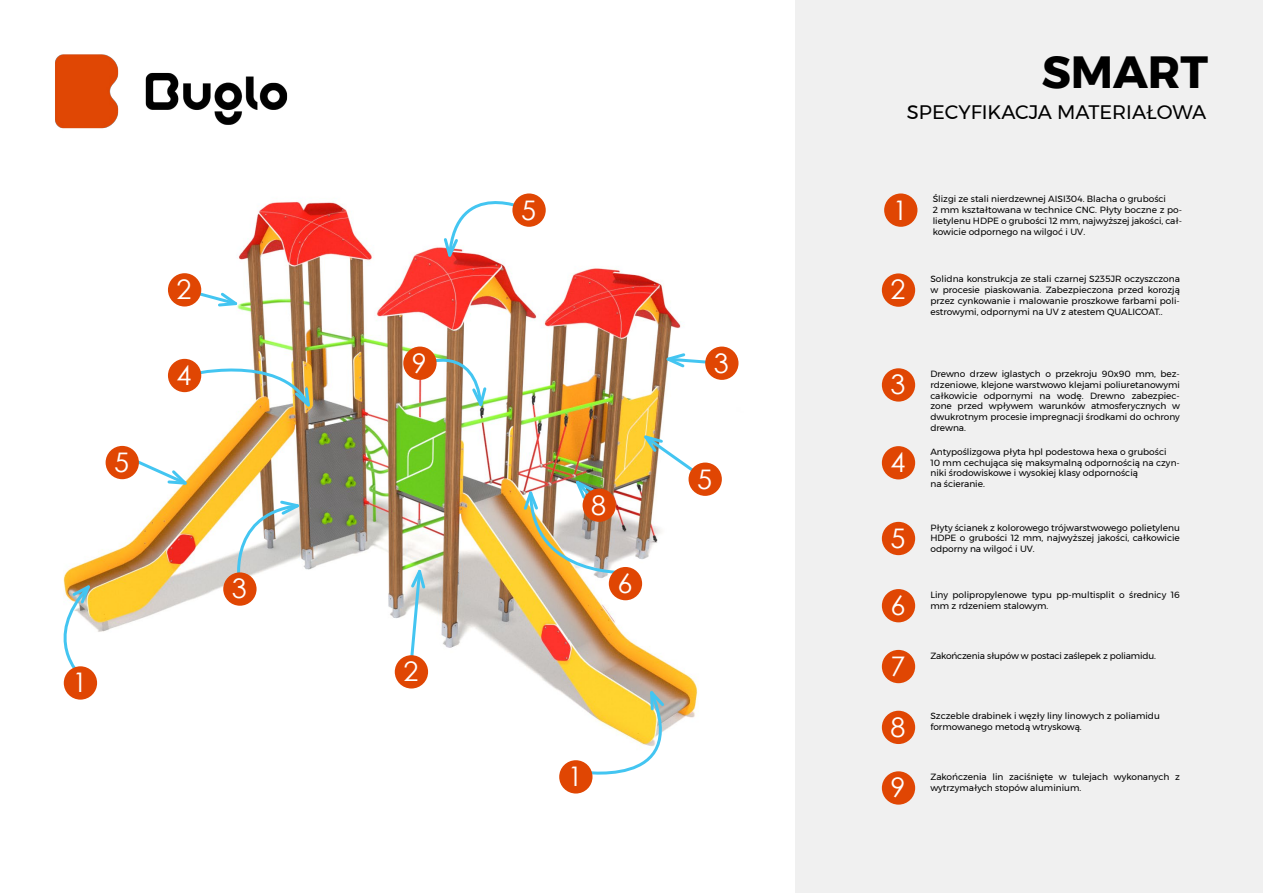
<style>
.page{position:relative;width:1263px;height:893px;background:#fff}
.page>*{position:absolute;margin:0;border:0;box-sizing:border-box;transform-origin:0 0}
.t1{font:700 45px "Montserrat";color:#000}
.t2{font:27px "Century Gothic";color:#fff}
.t3{font:19.5px "Montserrat";color:#000}
.t4{font:9px/10.8px "Montserrat";color:#000}
.t5{font:9px "Montserrat";letter-spacing:-.02em;color:#000}
</style>
<div class="page">
<div style="left:795px;top:0;width:468px;height:893px;background:#f0f0f0"></div>
<img style="left:63px;top:199px;width:676px;height:595px">
<svg style="left:63px;top:580px;width:31px;height:99px"></svg>
<svg style="left:573px;top:684px;width:120px;height:108px"></svg>
<svg style="left:181px;top:286px;width:63px;height:22px"></svg>
<svg style="left:408px;top:563px;width:19px;height:101px"></svg>
<svg style="left:225px;top:499px;width:81px;height:92px"></svg>
<svg style="left:659px;top:351px;width:51px;height:19px"></svg>
<img style="left:182px;top:351px;width:130px;height:62px">
<svg style="left:442px;top:199px;width:90px;height:65px"></svg>
<svg style="left:124px;top:454px;width:69px;height:33px"></svg>
<img style="left:521px;top:432px;width:188px;height:148px">
<svg style="left:422px;top:344px;width:66px;height:69px"></svg>
<img style="left:55px;top:54px;width:233px;height:75px">
<div style="left:884px;top:193px;width:33px;height:34px;background:#e04603;border-radius:50%"></div>
<div style="left:882px;top:273px;width:33px;height:34px;background:#e04603;border-radius:50%"></div>
<div style="left:882px;top:368px;width:33px;height:34px;background:#e04603;border-radius:50%"></div>
<div style="left:882px;top:446px;width:33px;height:33px;background:#e04603;border-radius:50%"></div>
<div style="left:882px;top:522px;width:33px;height:33px;background:#e04603;border-radius:50%"></div>
<div style="left:882px;top:589px;width:33px;height:33px;background:#e04603;border-radius:50%"></div>
<div style="left:882px;top:650px;width:33px;height:33px;background:#e04603;border-radius:50%"></div>
<div style="left:882px;top:711px;width:33px;height:33px;background:#e04603;border-radius:50%"></div>
<div style="left:882px;top:771px;width:33px;height:34px;background:#e04603;border-radius:50%"></div>
<div style="left:64px;top:666px;width:33px;height:34px;background:#e04603;border-radius:50%"></div>
<div style="left:559px;top:760px;width:33px;height:33px;background:#e04603;border-radius:50%"></div>
<div style="left:168px;top:273px;width:33px;height:33px;background:#e04603;border-radius:50%"></div>
<div style="left:395px;top:655px;width:33px;height:33px;background:#e04603;border-radius:50%"></div>
<div style="left:705px;top:347px;width:33px;height:33px;background:#e04603;border-radius:50%"></div>
<div style="left:223px;top:572px;width:34px;height:34px;background:#e04603;border-radius:50%"></div>
<div style="left:168px;top:359px;width:33px;height:33px;background:#e04603;border-radius:50%"></div>
<div style="left:688px;top:463px;width:34px;height:33px;background:#e04603;border-radius:50%"></div>
<div style="left:512px;top:193px;width:34px;height:34px;background:#e04603;border-radius:50%"></div>
<div style="left:106px;top:446px;width:33px;height:33px;background:#e04603;border-radius:50%"></div>
<div style="left:609px;top:567px;width:33px;height:33px;background:#e04603;border-radius:50%"></div>
<div style="left:583px;top:489px;width:33px;height:33px;background:#e04603;border-radius:50%"></div>
<div style="left:403px;top:347px;width:34px;height:33px;background:#e04603;border-radius:50%"></div>
<h2 class="t2" style="left:114px;top:443px;width:16px">5</h2>
<h2 class="t2" style="left:72px;top:664px;width:16px">1</h2>
<h2 class="t2" style="left:177px;top:271px;width:16px">2</h2>
<h2 class="t2" style="left:177px;top:356px;width:16px">4</h2>
<h2 class="t2" style="left:232px;top:570px;width:16px">3</h2>
<h2 class="t2" style="left:412px;top:344px;width:16px">9</h2>
<h2 class="t2" style="left:403px;top:653px;width:16px">2</h2>
<h2 class="t2" style="left:521px;top:191px;width:16px">5</h2>
<h2 class="t2" style="left:591px;top:486px;width:16px">8</h2>
<h2 class="t2" style="left:617px;top:564px;width:16px">6</h2>
<h2 class="t2" style="left:714px;top:344px;width:16px">3</h2>
<h2 class="t2" style="left:697px;top:460px;width:16px">5</h2>
<h2 class="t2" style="left:568px;top:758px;width:16px">1</h2>
<h1 class="t1" style="left:1042px;top:36px;width:168px">SMART</h1>
<h3 class="t3" style="left:907px;top:97px;width:301px">SPECYFIKACJA MATERIAŁOWA</h3>
<h2 class="t2" style="left:893px;top:191px;width:16px">1</h2>
<p class="t4" style="left:933px;top:193px;width:251px">Ślizgi ze stali nierdzewnej AISI304. Blacha o grubości<br>2 mm kształtowana w technice CNC. Płyty boczne z po&shy;lietylenu HDPE o grubości 12 mm, najwyższej jakości, cał&shy;kowicie odpornego na wilgoć i UV.</p>
<h2 class="t2" style="left:890px;top:271px;width:16px">2</h2>
<p class="t4" style="left:930px;top:273px;width:251px;text-align:justify">Solidna konstrukcja ze stali czarnej S235JR oczyszczona w procesie piaskowania. Zabezpieczona przed korozją przez cynkowanie i malowanie proszkowe farbami poli&shy;estrowymi, odpornymi na UV z atestem QUALICOAT..</p>
<h2 class="t2" style="left:890px;top:366px;width:16px">3</h2>
<p class="t4" style="left:930px;top:368px;width:251px;text-align:justify">Drewno drzew iglastych o przekroju 90x90 mm, bez&shy;rdzeniowe, klejone warstwowo klejami poliuretanowymi całkowicie odpornymi na wodę. Drewno zabezpiec&shy;zone przed wpływem warunków atmosferycznych w dwukrotnym procesie impregnacji środkami do ochrony drewna.</p>
<h2 class="t2" style="left:890px;top:444px;width:16px">4</h2>
<p class="t4" style="left:930px;top:446px;width:251px">Antypoślizgowa płyta hpl podestowa hexa o grubości<br>10 mm cechująca się maksymalną odpornością na czyn&shy;niki środowiskowe i wysokiej klasy odpornością<br>na ścieranie.</p>
<p class="t4" style="left:930px;top:522px;width:251px">Płyty ścianek z kolorowego trójwarstwowego polietylenu<br>HDPE o grubości 12 mm, najwyższej jakości, całkowicie</p>
<h2 class="t2" style="left:890px;top:519px;width:16px">5</h2>
<p class="t4" style="left:930px;top:543px;width:106px">odporny na wilgoć i UV.</p>
<p class="t4" style="left:930px;top:589px;width:251px">Liny polipropylenowe typu pp-multisplit o średnicy 16</p>
<h2 class="t2" style="left:890px;top:586px;width:16px">6</h2>
<p class="t4" style="left:930px;top:600px;width:120px">mm z rdzeniem stalowym.</p>
<p class="t5" style="left:930px;top:648px;width:227px">Zakończenia słupów w postaci zaślepek z poliamidu.</p>
<h2 class="t2" style="left:890px;top:647px;width:16px">7</h2>
<p class="t4" style="left:930px;top:711px;width:231px">Szczeble drabinek i węzły liny linowych z poliamidu</p>
<h2 class="t2" style="left:890px;top:708px;width:16px">8</h2>
<p class="t4" style="left:930px;top:721px;width:153px">formowanego metodą wtryskową.</p>
<p class="t4" style="left:930px;top:771px;width:251px">Zakończenia lin zaciśnięte w tulejach wykonanych z</p>
<h2 class="t2" style="left:890px;top:769px;width:16px">9</h2>
<p class="t4" style="left:930px;top:782px;width:152px">wytrzymałych stopów aluminium.</p>
</div>
